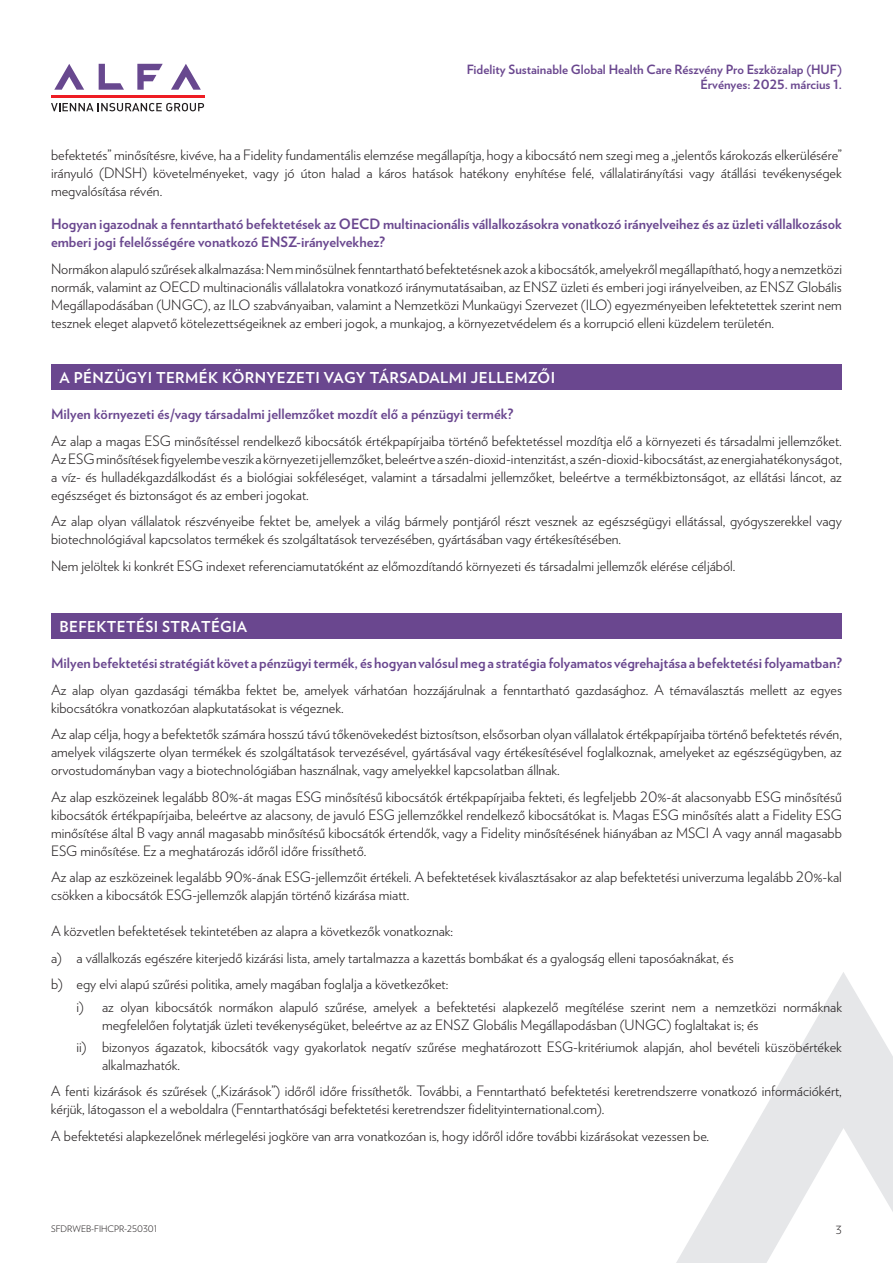
<style>
.page{position:relative;width:893px;height:1263px;background:#fff}
.page>*{position:absolute;margin:0;border:0;box-sizing:border-box;transform-origin:0 0}
.t1{font:700 15px "Verlag";letter-spacing:.025em;color:#fff}
.t2{font:300 14.25px/18px "Verlag";color:#231f20}
.t3{font:700 14.25px/18px "Verlag";color:#6a478f}
.t4{font:700 12.75px/15px "Verlag";color:#6a478f;text-align:right}
.t5{font:300 11.25px "Verlag";color:#231f20}
.t6{font:300 9px "Verlag";color:#231f20}
</style>
<div class="page">
<svg style="left:171px;top:64px;width:30px;height:26px"></svg>
<svg style="left:137px;top:64px;width:26px;height:26px"></svg>
<svg style="left:99px;top:64px;width:25px;height:26px"></svg>
<svg style="left:54px;top:64px;width:30px;height:26px"></svg>
<hr style="left:51px;top:95px;width:153px;height:3px;background:#ee1d23">
<svg style="left:51px;top:103px;width:153px;height:8px"></svg>
<svg style="left:676px;top:972px;width:217px;height:291px"></svg>
<div style="left:51px;top:364px;width:791px;height:25px;background:#6a478f"></div>
<div style="left:51px;top:613px;width:791px;height:25px;background:#6a478f"></div>
<p class="t4" style="left:467px;top:61px;width:377px">Fidelity Sustainable Global Health Care Részvény Pro Eszközalap (HUF)<br>Érvényes: 2025. március 1.</p>
<p class="t2" style="left:51px;top:145px;width:792px;text-align:justify">befektetés” minősítésre, kivéve, ha a Fidelity fundamentális elemzése megállapítja, hogy a kibocsátó nem szegi meg a „jelentős károkozás elkerülésére” irányuló (DNSH) követelményeket, vagy jó úton halad a káros hatások hatékony enyhítése felé, vállalatirányítási vagy átállási tevékenységek megvalósítása révén.</p>
<p class="t3" style="left:51px;top:214px;width:792px">Hogyan igazodnak a fenntartható befektetések az OECD multinacionális vállalkozásokra vonatkozó irányelveihez és az üzleti vállalkozások emberi jogi felelősségére vonatkozó ENSZ-irányelvekhez?</p>
<p class="t2" style="left:51px;top:259px;width:792px;text-align:justify">Normákon alapuló szűrések alkalmazása: Nem minősülnek fenntartható befektetésnek azok a kibocsátók, amelyekről megállapítható, hogy a nemzetközi normák, valamint az OECD multinacionális vállalatokra vonatkozó iránymutatásaiban, az ENSZ üzleti és emberi jogi irányelveiben, az ENSZ Globális Megállapodásában (UNGC), az ILO szabványaiban, valamint a Nemzetközi Munkaügyi Szervezet (ILO) egyezményeiben lefektetettek szerint nem tesznek eleget alapvető kötelezettségeiknek az emberi jogok, a munkajog, a környezetvédelem és a korrupció elleni küzdelem területén.</p>
<p class="t1" style="left:60px;top:365px;width:497px">A PÉNZÜGYI TERMÉK KÖRNYEZETI VAGY TÁRSADALMI JELLEMZŐI</p>
<p class="t3" style="left:51px;top:404px;width:464px">Milyen környezeti és/vagy társadalmi jellemzőket mozdít elő a pénzügyi termék?</p>
<p class="t2" style="left:51px;top:431px;width:792px;text-align:justify">Az alap a magas ESG minősítéssel rendelkező kibocsátók értékpapírjaiba történő befektetéssel mozdítja elő a környezeti és társadalmi jellemzőket.<br>Az ESG minősítések figyelembe veszik a környezeti jellemzőket, beleértve a szén-dioxid-intenzitást, a szén-dioxid-kibocsátást, az energiahatékonyságot, a víz- és hulladékgazdálkodást és a biológiai sokféleséget, valamint a társadalmi jellemzőket, beleértve a termékbiztonságot, az ellátási láncot, az egészséget és biztonságot és az emberi jogokat.</p>
<p class="t2" style="left:51px;top:511px;width:792px">Az alap olyan vállalatok részvényeibe fektet be, amelyek a világ bármely pontjáról részt vesznek az egészségügyi ellátással, gyógyszerekkel vagy biotechnológiával kapcsolatos termékek és szolgáltatások tervezésében, gyártásában vagy értékesítésében.</p>
<p class="t2" style="left:51px;top:556px;width:686px">Nem jelöltek ki konkrét ESG indexet referenciamutatóként az előmozdítandó környezeti és társadalmi jellemzők elérése céljából.</p>
<p class="t1" style="left:60px;top:614px;width:189px">BEFEKTETÉSI STRATÉGIA</p>
<p class="t3" style="left:51px;top:653px;width:792px">Milyen befektetési stratégiát követ a pénzügyi termék, és hogyan valósul meg a stratégia folyamatos végrehajtása a befektetési folyamatban?</p>
<p class="t2" style="left:51px;top:680px;width:792px">Az alap olyan gazdasági témákba fektet be, amelyek várhatóan hozzájárulnak a fenntartható gazdasághoz. A témaválasztás mellett az egyes kibocsátókra vonatkozóan alapkutatásokat is végeznek.</p>
<p class="t2" style="left:51px;top:724px;width:792px;text-align:justify">Az alap célja, hogy a befektetők számára hosszú távú tőkenövekedést biztosítson, elsősorban olyan vállalatok értékpapírjaiba történő befektetés révén, amelyek világszerte olyan termékek és szolgáltatások tervezésével, gyártásával vagy értékesítésével foglalkoznak, amelyeket az egészségügyben, az orvostudományban vagy a biotechnológiában használnak, vagy amelyekkel kapcsolatban állnak.</p>
<p class="t2" style="left:51px;top:787px;width:792px;text-align:justify">Az alap eszközeinek legalább 80%-át magas ESG minősítésű kibocsátók értékpapírjaiba fekteti, és legfeljebb 20%-át alacsonyabb ESG minősítésű kibocsátók értékpapírjaiba, beleértve az alacsony, de javuló ESG jellemzőkkel rendelkező kibocsátókat is. Magas ESG minősítés alatt a Fidelity ESG minősítése által B vagy annál magasabb minősítésű kibocsátók értendők, vagy a Fidelity minősítésének hiányában az MSCI A vagy annál magasabb ESG minősítése. Ez a meghatározás időről időre frissíthető.</p>
<p class="t2" style="left:51px;top:867px;width:792px">Az alap az eszközeinek legalább 90%-ának ESG-jellemzőit értékeli. A befektetések kiválasztásakor az alap befektetési univerzuma legalább 20%-kal csökken a kibocsátók ESG-jellemzők alapján történő kizárása miatt.</p>
<p class="t2" style="left:51px;top:917px;width:684px;line-height:26.5px">A közvetlen befektetések tekintetében az alapra a következők vonatkoznak:<br>a) a vállalkozás egészére kiterjedő kizárási lista, amely tartalmazza a kazettás bombákat és a gyalogság elleni taposóaknákat, és b) egy elvi alapú szűrési politika, amely magában foglalja a következőket:</p>
<p class="t2" style="left:102px;top:997px;width:741px;text-indent:-26px">i) az olyan kibocsátók normákon alapuló szűrése, amelyek a befektetési alapkezelő megítélése szerint nem a nemzetközi normáknak megfelelően folytatják üzleti tevékenységüket, beleértve az az ENSZ Globális Megállapodásban (UNGC) foglaltakat is; és</p>
<p class="t2" style="left:102px;top:1037px;width:741px;text-indent:-26px">ii) bizonyos ágazatok, kibocsátók vagy gyakorlatok negatív szűrése meghatározott ESG-kritériumok alapján, ahol bevételi küszöbértékek alkalmazhatók.</p>
<p class="t2" style="left:51px;top:1081px;width:792px">A fenti kizárások és szűrések („Kizárások”) időről időre frissíthetők. További, a Fenntartható befektetési keretrendszerre vonatkozó információkért, kérjük, látogasson el a weboldalra (Fenntarthatósági befektetési keretrendszer fidelityinternational.com).</p>
<p class="t2" style="left:51px;top:1126px;width:660px">A befektetési alapkezelőnek mérlegelési jogköre van arra vonatkozóan is, hogy időről időre további kizárásokat vezessen be.</p>
<p class="t6" style="left:51px;top:1222px;width:108px">SFDRWEB-FIHCPR-250301</p>
<p class="t5" style="left:836px;top:1221px;width:8px">3</p>
</div>
